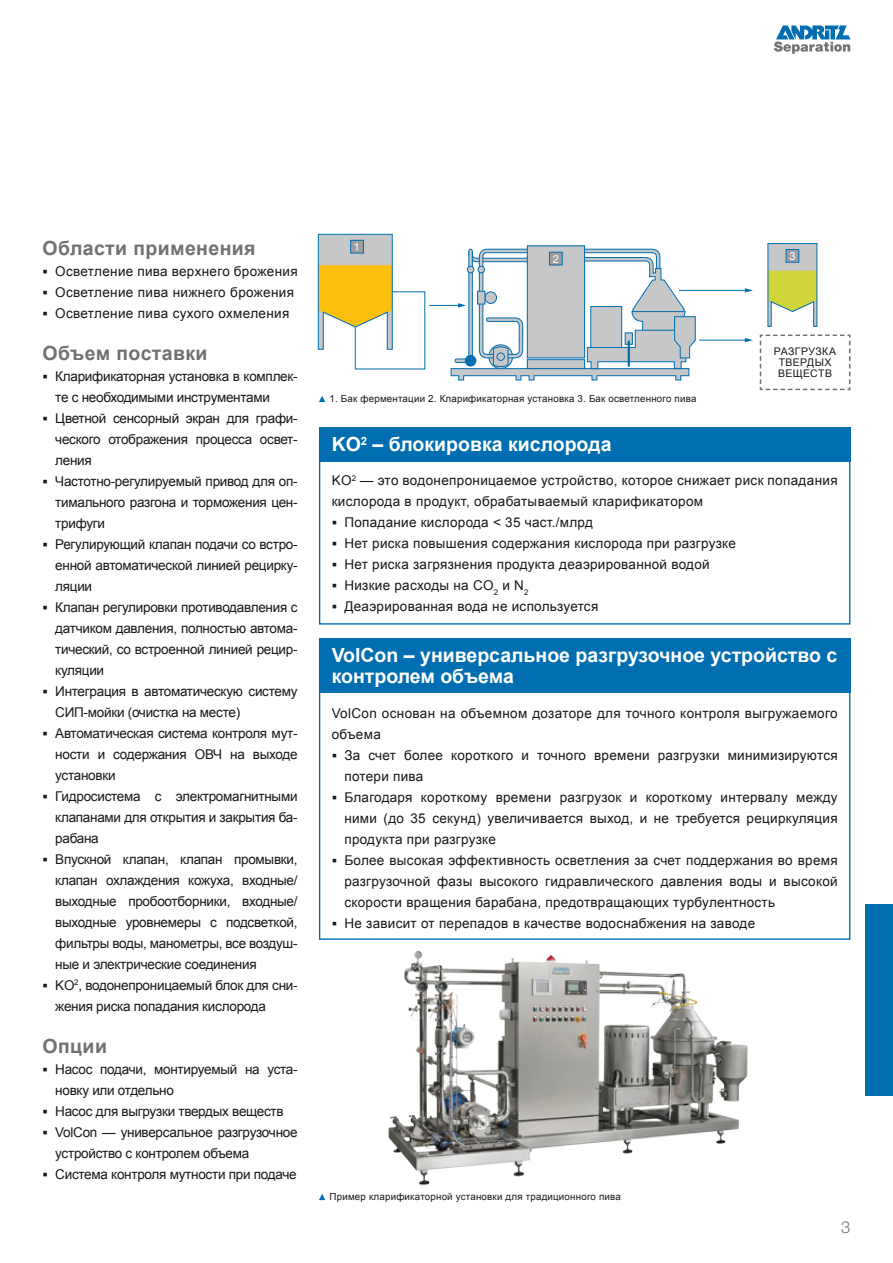
<style>
.page{position:relative;width:893px;height:1263px;background:#fff}
.page>*{position:absolute;margin:0;border:0;box-sizing:border-box;transform-origin:0 0}
.t1{font:700 19.5px/21px "Arial";color:#fff}
.t2{font:700 19.5px "Arial";letter-spacing:.02em;color:#707173}
.t3{font:300 16.5px "Helvetica Neue LT";color:#707173}
.t4{font:13.5px/21px "Arial";letter-spacing:-.015em;color:#1a171c}
.t5{font:13.5px/21px "Arial";letter-spacing:.02em;color:#1a171c}
.t6{font:13.5px/21px "Arial";letter-spacing:.025em;color:#1a171c}
.t7{font:11.25px "Helvetica Neue LT";color:#fff}
.t8{font:10.5px/11.2px "Arial";letter-spacing:.035em;color:#1a171c;text-align:center}
.t9{font:9.75px "Arial";letter-spacing:.02em;color:#1a171c}
</style>
<div class="page">
<svg style="left:774px;top:26px;width:76px;height:28px"></svg>
<div style="left:319px;top:427px;width:531px;height:34px;background:#006eb0"></div>
<img style="left:388px;top:950px;width:360px;height:236px">
<div style="left:866px;top:904px;width:27px;height:192px;background:#006eb0"></div>
<div style="left:319px;top:639px;width:531px;height:54px;background:#006eb0"></div>
<svg style="left:319px;top:1194px;width:6px;height:6px"></svg>
<svg style="left:319px;top:396px;width:6px;height:6px"></svg>
<hr style="left:679px;top:290px;width:67px;height:1px;background:#006eb0">
<svg style="left:745px;top:288px;width:8px;height:5px"></svg>
<svg style="left:318px;top:234px;width:75px;height:116px"></svg>
<div style="left:351px;top:240px;width:12px;height:13px;background:#9d9ea0"></div>
<div style="left:350px;top:240px;width:14px;height:13px;border:1px solid #006eb0"></div>
<svg style="left:767px;top:243px;width:50px;height:84px"></svg>
<hr style="left:429px;top:305px;width:30px;height:1px;background:#006eb0">
<hr style="left:699px;top:340px;width:47px;height:1px;background:#006eb0">
<svg style="left:745px;top:338px;width:8px;height:4px"></svg>
<svg style="left:451px;top:249px;width:245px;height:131px"></svg>
<div style="left:497px;top:353px;width:7px;height:7px;background:#c6c7c9;border-radius:50%"></div>
<div style="left:497px;top:353px;width:8px;height:8px;border:1px solid #006eb0;border-radius:50%"></div>
<div style="left:465px;top:355px;width:11px;height:11px;background:#006eb0;border-radius:50%"></div>
<div style="left:465px;top:355px;width:11px;height:11px;border:1px solid #006eb0;border-radius:50%"></div>
<div style="left:467px;top:266px;width:7px;height:7px;background:#c6c7c9;border-radius:50%"></div>
<div style="left:467px;top:266px;width:7px;height:7px;border:1px solid #006eb0;border-radius:50%"></div>
<div style="left:478px;top:291px;width:7px;height:13px;background:#c6c7c9"></div>
<div style="left:477px;top:291px;width:8px;height:13px;border:1px solid #006eb0"></div>
<div style="left:549px;top:252px;width:13px;height:13px;background:#9d9ea0"></div>
<div style="left:549px;top:252px;width:13px;height:13px;border:1px solid #006eb0"></div>
<svg style="left:759px;top:334px;width:92px;height:57px"></svg>
<h1 class="t2" style="left:43px;top:235px;width:215px">Области применения</h1>
<p class="t6" style="left:55px;top:261px;width:244px">Осветление пива верхнего брожения<br>Осветление пива нижнего брожения<br>Осветление пива сухого охмеления</p>
<h1 class="t2" style="left:43px;top:340px;width:167px">Объем поставки</h1>
<p class="t4" style="left:55px;top:366px;width:244px">Кларификаторная установка в комплек&shy;те с необходимыми инструментами<br>Цветной сенсорный экран для графи&shy;ческого отображения процесса освет&shy;ления<br>Частотно-регулируемый привод для оп&shy;тимального разгона и торможения цен&shy;трифуги<br>Регулирующий клапан подачи со встро&shy;енной автоматической линией рецирку&shy;ляции<br>Клапан регулировки противодавления с датчиком давления, полностью автома&shy;тический, со встроенной линией рецир&shy;куляции<br>Интеграция в автоматическую систему<br>СИП-мойки (очистка на месте)<br>Автоматическая система контроля мут&shy;ности и содержания ОВЧ на выходе установки<br>Гидросистема с электромагнитными клапанами для открытия и закрытия ба&shy;рабана<br>Впускной клапан, клапан промывки, клапан охлаждения кожуха, входные/ выходные пробоотборники, входные/ выходные уровнемеры с подсветкой, фильтры воды, манометры, все воздуш&shy;ные и электрические соединения<br>KO<sup>2</sup>, водонепроницаемый блок для сни&shy;жения риска попадания кислорода</p>
<h1 class="t2" style="left:43px;top:1033px;width:66px">Опции</h1>
<p class="t4" style="left:55px;top:1059px;width:244px">Насос подачи, монтируемый на уста&shy;новку или отдельно<br>Насос для выгрузки твердых веществ<br>VolCon — универсальное разгрузочное устройство с контролем объема<br>Система контроля мутности при подаче</p>
<p class="t7" style="left:354px;top:240px;width:8px">1</p>
<p class="t7" style="left:553px;top:252px;width:8px">2</p>
<p class="t7" style="left:789px;top:250px;width:8px">3</p>
<p class="t8" style="left:774px;top:346px;width:64px">РАЗГРУЗКА<br>ТВЕРДЫХ<br>ВЕЩЕСТВ</p>
<p class="t9" style="left:330px;top:392px;width:368px">1. Бак ферментации 2. Кларификаторная установка 3. Бак осветленного пива</p>
<h1 class="t1" style="left:332px;top:434px;width:281px">KO<sup>2</sup> – блокировка кислорода</h1>
<p class="t6" style="left:332px;top:470px;width:507px">KO<sup>2</sup> — это водонепроницаемое устройство, которое снижает риск попадания</p>
<p class="t6" style="left:332px;top:491px;width:373px">кислорода в продукт, обрабатываемый кларификатором</p>
<p class="t5" style="left:344px;top:512px;width:250px">Попадание кислорода &lt; 35 част./млрд</p>
<p class="t5" style="left:344px;top:533px;width:393px">Нет риска повышения содержания кислорода при разгрузке</p>
<p class="t5" style="left:344px;top:554px;width:367px">Нет риска загрязнения продукта деаэрированной водой</p>
<p class="t5" style="left:344px;top:575px;width:186px">Низкие расходы на CO<sub>2</sub> и N<sub>2</sub></p>
<p class="t5" style="left:344px;top:596px;width:255px">Деаэрированная вода не используется</p>
<h1 class="t1" style="left:332px;top:645px;width:507px">VolCon – универсальное разгрузочное устройство с контролем объема</h1>
<p class="t6" style="left:332px;top:702px;width:507px">VolCon основан на объемном дозаторе для точного контроля выгружаемого объема</p>
<p class="t5" style="left:344px;top:744px;width:495px">За счет более короткого и точного времени разгрузки минимизируются потери пива<br>Благодаря короткому времени разгрузок и короткому интервалу между ними (до 35 секунд) увеличивается выход, и не требуется рециркуляция продукта при разгрузке<br>Более высокая эффективность осветления за счет поддержания во время разгрузочной фазы высокого гидравлического давления воды и высокой скорости вращения барабана, предотвращающих турбулентность<br>Не зависит от перепадов в качестве водоснабжения на заводе</p>
<p class="t9" style="left:330px;top:1190px;width:293px">Пример кларификаторной установки для традиционного пива</p>
<p class="t3" style="left:841px;top:1217px;width:11px">3</p>
</div>
